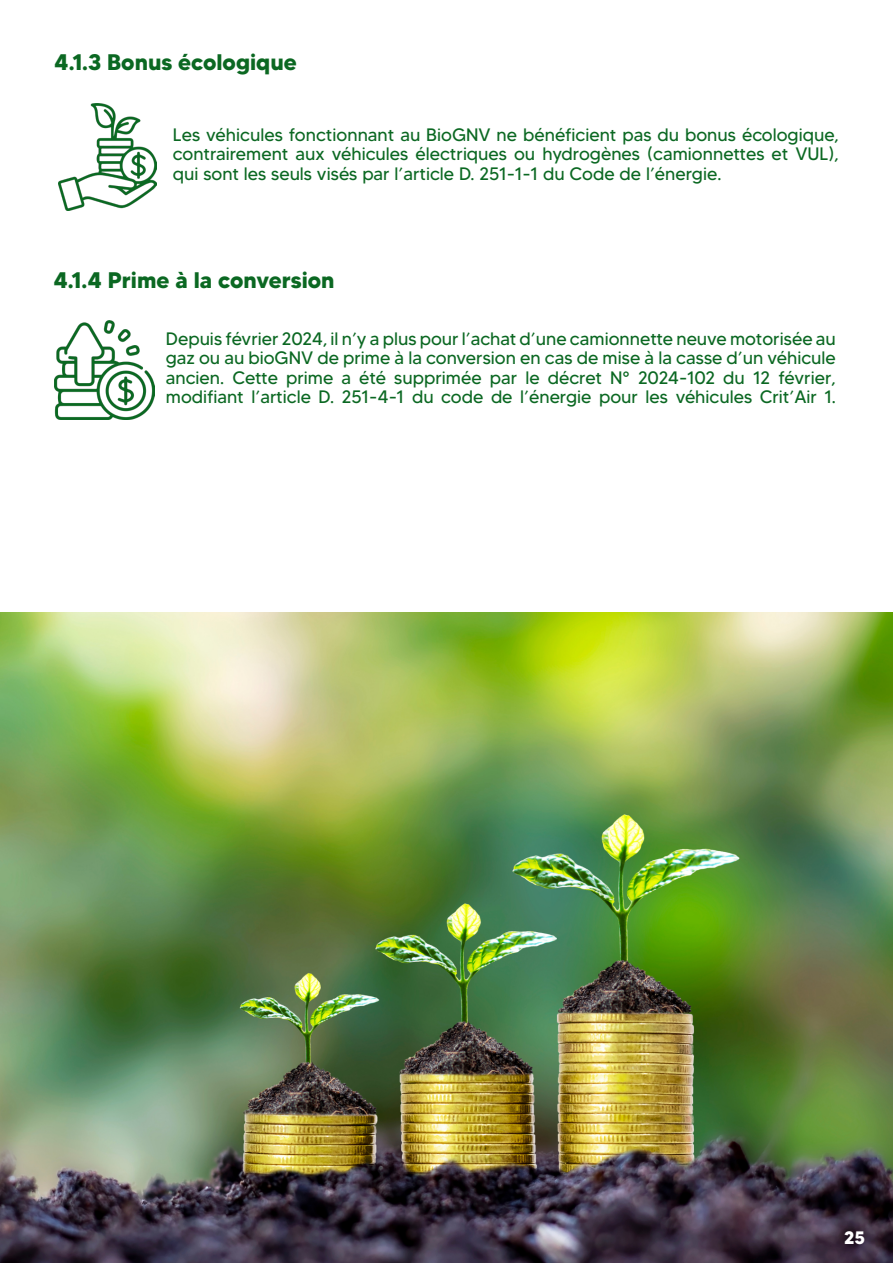
<style>
.page{position:relative;width:893px;height:1263px;background:#fff}
.page>*{position:absolute;margin:0;border:0;box-sizing:border-box;transform-origin:0 0}
.t1{font:700 22.5px "MADETOMMY";color:#0b6822}
.t2{font:18px/19.5px "MADETOMMY";color:#0b6822;text-align:justify}
.t3{font:700 18px "MADETOMMY";color:#fff}
</style>
<div class="page">
<img style="left:58px;top:103px;width:99px;height:107px">
<img style="left:54px;top:321px;width:101px;height:99px">
<img style="left:0;top:612px;width:893px;height:651px">
<p class="t1" style="left:54px;top:48px;width:244px">4.1.3 Bonus écologique</p>
<p class="t2" style="left:173px;top:125px;width:668px">Les véhicules fonctionnant au BioGNV ne bénéficient pas du bonus écologique, contrairement aux véhicules électriques ou hydrogènes (camionnettes et VUL), qui sont les seuls visés par l’article D. 251-1-1 du Code de l’énergie.</p>
<p class="t1" style="left:53px;top:266px;width:283px">4.1.4 Prime à la conversion</p>
<p class="t2" style="left:166px;top:329px;width:672px">Depuis février 2024, il n’y a plus pour l’achat d’une camionnette neuve motorisée au gaz ou au bioGNV de prime à la conversion en cas de mise à la casse d’un véhicule ancien. Cette prime a été supprimée par le décret N° 2024-102 du 12 février, modifiant l’article D. 251-4-1 du code de l’énergie pour les véhicules Crit’Air 1.</p>
<p class="t3" style="left:844px;top:1226px;width:22px">25</p>
<p class="t3" style="left:847px;top:1234px;width:22px">25</p>
</div>
